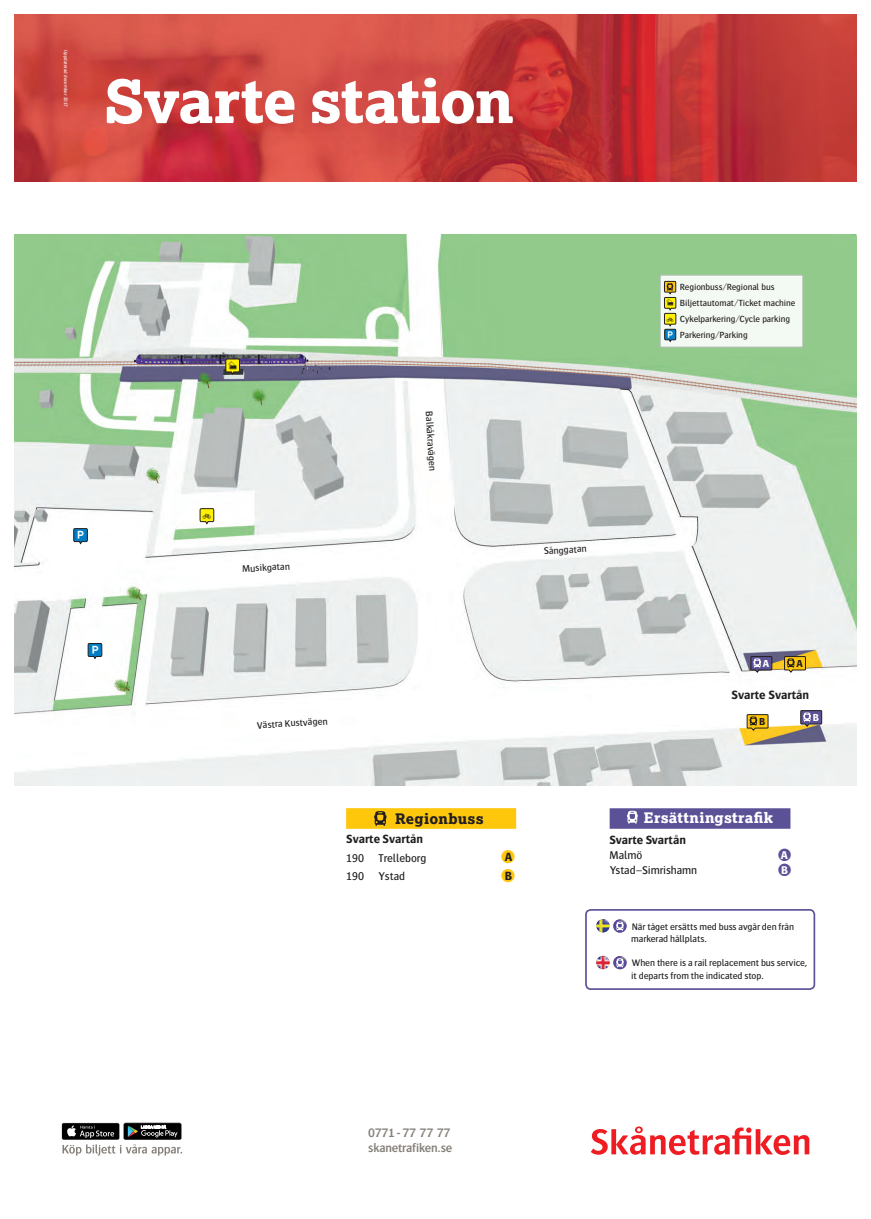
<style>
.page{position:relative;width:871px;height:1219px;background:#fff}
.page>*{position:absolute;margin:0;border:0;box-sizing:border-box;transform-origin:0 0}
.t1{font:800 59.4px "Lexia";letter-spacing:-.015em;color:#fff}
.t2{font:800 14.5px "Lexia";letter-spacing:.015em;color:#231f20}
.t3{font:800 14.4px "Lexia";letter-spacing:.02em;color:#fff}
.t4{font:14.3px "Resepikto Banverket";color:#231f20}
.t5{font:14.3px "Resepikto Banverket";color:#fff}
.t6{font:600 12.8px/15.6px "Bosis Oresund Std";letter-spacing:-.015em;color:#857f78}
.t7{font:700 12.5px "Bosis Oresund Std";color:#231f20}
.t8{font:700 12.4px "Bosis Oresund Std";color:#231f20}
.t9{font:900 12.4px/18.6px "Fotnot";color:#fec70c}
.t10{font:11.9px "Resepikto Banverket";color:#231f20}
.t11{font:11.7px/18.6px "Bosis Oresund Std";color:#231f20}
.t12{font:900 11.7px "Fotnot";color:#5b5197}
.t13{font:11.6px "Resepikto Banverket";color:#fff}
.t14{font:700 10.5px "Bosis Oresund Std";color:#231f20}
.t15{font:700 10.5px "Bosis Oresund Std";color:#fff}
.t16{font:10px "Bosis Oresund Std";color:#231f20}
.t17{font:9.8px/12.1px "Bosis Oresund Std";letter-spacing:-.005em;color:#231f20}
.t18{font:9.2px/15.9px "Bosis Oresund Std";letter-spacing:-.005em;color:#231f20}
.t19{font:5px "Bosis Oresund Std";color:#fff}
.s1{font-family:"Bosis Oresund Std";font-weight:700;color:#231f20}
.s2{font-family:"Bosis Oresund Std";font-weight:700;color:#fff}
</style>
<div class="page">
<img style="left:14px;top:14px;width:842px;height:167px">
<svg style="left:590px;top:1126px;width:219px;height:29px"></svg>
<svg style="left:62px;top:1123px;width:120px;height:32px"></svg>
<img style="left:14px;top:235px;width:842px;height:551px">
<svg style="left:199px;top:508px;width:15px;height:17px"></svg>
<svg style="left:225px;top:358px;width:15px;height:17px"></svg>
<div style="left:346px;top:808px;width:170px;height:21px;background:#fec70c"></div>
<svg style="left:374px;top:811px;width:12px;height:15px"></svg>
<svg style="left:783px;top:656px;width:22px;height:17px"></svg>
<svg style="left:87px;top:643px;width:15px;height:17px"></svg>
<svg style="left:73px;top:528px;width:15px;height:17px"></svg>
<svg style="left:746px;top:714px;width:22px;height:17px"></svg>
<div style="left:660px;top:275px;width:142px;height:72px;background:#f3f9f3"></div>
<div style="left:660px;top:275px;width:142px;height:72px;border:1px solid #bcbdc0"></div>
<svg style="left:664px;top:281px;width:12px;height:62px"></svg>
<svg style="left:750px;top:656px;width:22px;height:17px"></svg>
<div style="left:585px;top:909px;width:230px;height:81px;border:2px solid #5b5197;border-radius:5px"></div>
<img style="left:613px;top:919px;width:13px;height:14px;border-radius:7px">
<svg style="left:616px;top:922px;width:7px;height:9px"></svg>
<svg style="left:596px;top:919px;width:13px;height:13px"></svg>
<svg style="left:596px;top:956px;width:30px;height:13px"></svg>
<div style="left:609px;top:808px;width:181px;height:21px;background:#5b5197"></div>
<svg style="left:627px;top:811px;width:10px;height:13px"></svg>
<svg style="left:800px;top:710px;width:21px;height:17px"></svg>
<p class="t19" style="left:68px;top:50px;width:58px;rotate:90deg">Uppdaterad december 2017</p>
<h1 class="t1" style="left:104px;top:63px;width:411px">Svarte station</h1>
<h3 class="t5" style="left:81px;top:529px;width:7px">x</h3>
<h3 class="t5" style="left:95px;top:644px;width:7px">x</h3>
<h3 class="t4" style="left:232px;top:359px;width:7px">g</h3>
<h3 class="t4" style="left:207px;top:509px;width:7px">o</h3>
<p class="t16" style="left:242px;top:564px;width:49px;rotate:-4deg">Musikgatan</p>
<p class="t16" style="left:434px;top:411px;width:61px;rotate:86deg">Balkåkravägen</p>
<p class="t18" style="left:679px;top:279px;width:117px">Regionbuss/Regional bus<br>Biljettautomat/Ticket machine<br>Cykelparkering/Cycle parking<br>Parkering/Parking</p>
<p class="t10" style="left:670px;top:298px;width:6px">g</p>
<p class="t10" style="left:670px;top:314px;width:6px">o</p>
<p class="t13" style="left:670px;top:330px;width:6px">x</p>
<p class="t16" style="left:543px;top:546px;width:45px;rotate:-4deg">Sånggatan</p>
<p class="t16" style="left:256px;top:720px;width:72px;rotate:-4deg">Västra Kustvägen</p>
<h2 class="t2" style="left:395px;top:810px;width:90px">Regionbuss</h2>
<p class="t8" style="left:346px;top:832px;width:78px">Svarte Svartån</p>
<p class="t11" style="left:346px;top:848px;width:82px">190 Trelleborg<br>190 Ystad</p>
<p class="t9" style="left:501px;top:847px;width:15px">[<span class="s1">A </span>[<span class="s1">B</span></p>
<p class="t15" style="left:762px;top:658px;width:8px">A</p>
<p class="t14" style="left:796px;top:658px;width:8px">A</p>
<p class="t7" style="left:731px;top:688px;width:79px">Svarte Svartån</p>
<p class="t14" style="left:758px;top:716px;width:8px">B</p>
<p class="t15" style="left:812px;top:712px;width:8px">B</p>
<h3 class="t3" style="left:643px;top:808px;width:131px">Ersättningstrafik</h3>
<p class="t8" style="left:609px;top:833px;width:78px">Svarte Svartån</p>
<p class="t11" style="left:609px;top:846px;width:34px">Malmö</p>
<p class="t12" style="left:778px;top:847px;width:14px">[<span class="s2">A</span></p>
<p class="t11" style="left:609px;top:861px;width:89px">Ystad–Simrishamn</p>
<p class="t12" style="left:778px;top:862px;width:14px">[<span class="s2">B</span></p>
<p class="t17" style="left:631px;top:920px;width:164px">När tåget ersätts med buss avgår den från markerad hållplats.</p>
<p class="t17" style="left:631px;top:957px;width:178px;line-height:12.7px">When there is a rail replacement bus service, it departs from the indicated stop.</p>
<h3 class="t6" style="left:368px;top:1124px;width:86px">0771 - 77 77 77 skanetrafiken.se</h3>
</div>
